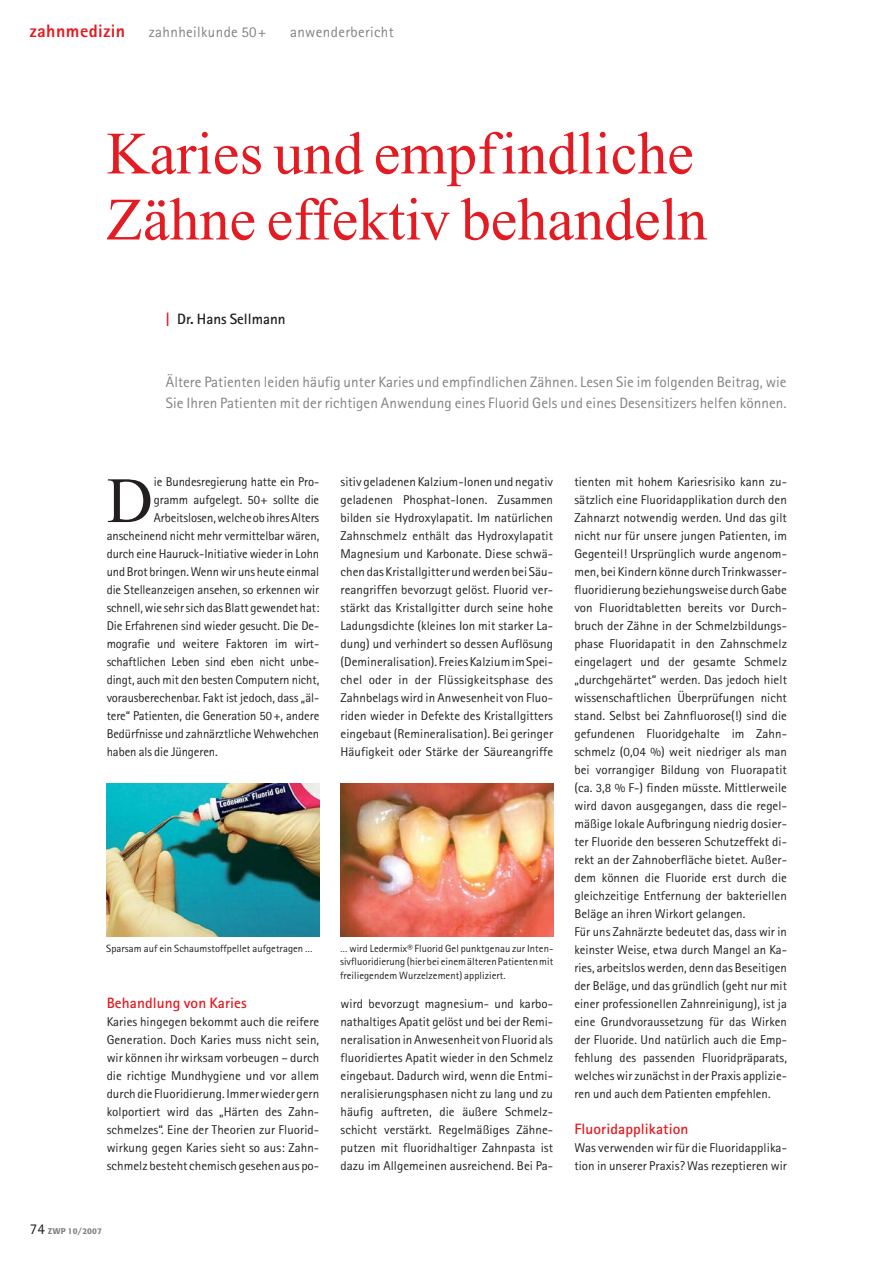
<style>
.page{position:relative;width:893px;height:1263px;background:#fff}
.page>*{position:absolute;margin:0;border:0;box-sizing:border-box;transform-origin:0 0}
.t1{font:64.5px "Times New Roman";color:#231f20}
.t2{font:60px/66px "Times New Roman";color:#e31b22}
.t3{font:800 18px "Rotis Sans Serif";letter-spacing:.025em;color:#e31b22}
.t4{font:15px/21px "Rotis Sans Serif";letter-spacing:.005em;color:#808284}
.t5{font:700 15px "Rotis Sans Serif";letter-spacing:.005em;color:#e31b22}
.t6{font:15px "Rotis Sans Serif";letter-spacing:.025em;color:#808284}
.t7{font:700 15px "Rotis Sans Serif";color:#231f20}
.t8{font:12.75px/18px "Rotis Sans Serif";letter-spacing:.005em;color:#231f20;text-align:justify}
.t9{font:10.5px/13.5px "Rotis Sans Serif";letter-spacing:.005em;color:#231f20;text-align:justify}
.t10{font:500 8.25px "Formata";letter-spacing:.02em;color:#808284}
.s1{color:#e31b22}
.s2{font-family:"Rotis Sans Serif";font-weight:400;font-size:15px;color:#231f20}
</style>
<div class="page">
<img style="left:106px;top:783px;width:214px;height:153px">
<img style="left:340px;top:783px;width:213px;height:153px">
<h3 class="t3" style="left:30px;top:25px;width:97px">zahnmedizin</h3>
<p class="t6" style="left:149px;top:27px;width:119px">zahnheilkunde 50+</p>
<p class="t6" style="left:290px;top:27px;width:105px">anwenderbericht</p>
<h2 class="t2" style="left:106px;top:126px;width:603px">Karies und empfindliche<br>Zähne effektiv behandeln</h2>
<p class="t7" style="left:166px;top:314px;width:121px"><span class="s1">|</span> Dr. Hans Sellmann</p>
<p class="t4" style="left:166px;top:373px;width:622px">Ältere Patienten leiden häufig unter Karies und empfindlichen Zähnen. Lesen Sie im folgenden Beitrag, wie<br>Sie Ihren Patienten mit der richtigen Anwendung eines Fluorid Gels und eines Desensitizers helfen können.</p>
<h1 class="t1" style="left:107px;top:477px;width:48px">D</h1>
<p class="t8" style="left:154px;top:474px;width:167px">ie Bundesregierung hatte ein Pro-</p>
<p class="t8" style="left:154px;top:492px;width:167px">gramm aufgelegt. 50+ sollte die</p>
<p class="t8" style="left:154px;top:510px;width:167px">Arbeitslosen, welche ob ihres Alters</p>
<p class="t8" style="left:107px;top:528px;width:214px">anscheinend nicht mehr vermittelbar wären,</p>
<p class="t8" style="left:107px;top:546px;width:214px">durch eine Hauruck-Initiative wieder in Lohn</p>
<p class="t8" style="left:107px;top:564px;width:214px">und Brot bringen. Wenn wir uns heute einmal</p>
<p class="t8" style="left:107px;top:582px;width:214px">die Stelleanzeigen ansehen, so erkennen wir</p>
<p class="t8" style="left:107px;top:600px;width:214px">schnell, wie sehr sich das Blatt gewendet hat:</p>
<p class="t8" style="left:107px;top:618px;width:214px">Die Erfahrenen sind wieder gesucht. Die De-</p>
<p class="t8" style="left:107px;top:636px;width:214px">mografie und weitere Faktoren im wirt-</p>
<p class="t8" style="left:107px;top:654px;width:214px">schaftlichen Leben sind eben nicht unbe-</p>
<p class="t8" style="left:107px;top:672px;width:214px">dingt, auch mit den besten Computern nicht,</p>
<p class="t8" style="left:107px;top:690px;width:214px">vorausberechenbar. Fakt ist jedoch, dass „äl-</p>
<p class="t8" style="left:107px;top:708px;width:214px">tere“ Patienten, die Generation 50+, andere</p>
<p class="t8" style="left:107px;top:726px;width:214px">Bedürfnisse und zahnärztliche Wehwehchen</p>
<p class="t8" style="left:107px;top:744px;width:113px">haben als die Jüngeren.</p>
<p class="t8" style="left:340px;top:474px;width:214px">sitiv geladenen Kalzium-Ionen und negativ geladenen Phosphat-Ionen. Zusammen bilden sie Hydroxylapatit. Im natürlichen Zahnschmelz enthält das Hydroxylapatit Magnesium und Karbonate. Diese schwä&shy;chen das Kristallgitter und werden bei Säu&shy;reangriffen bevorzugt gelöst. Fluorid ver&shy;stärkt das Kristallgitter durch seine hohe Ladungsdichte (kleines Ion mit starker La&shy;dung) und verhindert so dessen Auflösung (Demineralisation). Freies Kalzium im Spei&shy;chel oder in der Flüssigkeitsphase des Zahnbelags wird in Anwesenheit von Fluo&shy;riden wieder in Defekte des Kristallgitters eingebaut (Remineralisation). Bei geringer Häufigkeit oder Stärke der Säureangriffe</p>
<p class="t9" style="left:106px;top:943px;width:208px">Sparsam auf ein Schaumstoffpellet aufgetragen …</p>
<p class="t9" style="left:340px;top:943px;width:215px">… wird Ledermix® Fluorid Gel punktgenau zur Inten&shy;sivfluoridierung (hier bei einem älteren Patienten mit freiliegendem Wurzelzement) appliziert.</p>
<p class="t5" style="left:107px;top:998px;width:142px">Behandlung von Karies</p>
<p class="t8" style="left:107px;top:1014px;width:214px">Karies hingegen bekommt auch die reifere Generation. Doch Karies muss nicht sein, wir können ihr wirksam vorbeugen – durch die richtige Mundhygiene und vor allem durch die Fluoridierung. Immer wieder gern kolportiert wird das „Härten des Zahn&shy;schmelzes“. Eine der Theorien zur Fluorid&shy;wirkung gegen Karies sieht so aus: Zahn&shy;schmelz besteht chemisch gesehen aus po-</p>
<p class="t10" style="left:30px;top:1227px;width:74px"><span class="s2">74</span> ZWP 10/2007</p>
<p class="t8" style="left:340px;top:996px;width:214px">wird bevorzugt magnesium- und karbo&shy;nathaltiges Apatit gelöst und bei der Remi&shy;neralisation in Anwesenheit von Fluorid als fluoridiertes Apatit wieder in den Schmelz eingebaut. Dadurch wird, wenn die Entmi&shy;neralisierungsphasen nicht zu lang und zu häufig auftreten, die äußere Schmelz&shy;schicht verstärkt. Regelmäßiges Zähne&shy;putzen mit fluoridhaltiger Zahnpasta ist dazu im Allgemeinen ausreichend. Bei Pa-</p>
<p class="t8" style="left:574px;top:474px;width:214px;text-align:left">tienten mit hohem Kariesrisiko kann zu&shy;sätzlich eine Fluoridapplikation durch den Zahnarzt notwendig werden. Und das gilt nicht nur für unsere jungen Patienten, im Gegenteil! Ursprünglich wurde angenom&shy;men, bei Kindern könne durch Trinkwasser&shy;fluoridierung beziehungsweise durch Gabe von Fluoridtabletten bereits vor Durch&shy;bruch der Zähne in der Schmelzbildungs&shy;phase Fluoridapatit in den Zahnschmelz eingelagert und der gesamte Schmelz „durchgehärtet“ werden. Das jedoch hielt wissenschaftlichen Überprüfungen nicht stand. Selbst bei Zahnfluorose(!) sind die gefundenen Fluoridgehalte im Zahn&shy;schmelz (0,04 %) weit niedriger als man bei vorrangiger Bildung von Fluorapatit (ca. 3,8 % F-) finden müsste. Mittlerweile wird davon ausgegangen, dass die regel&shy;mäßige lokale Aufbringung niedrig dosier&shy;ter Fluoride den besseren Schutzeffekt di&shy;rekt an der Zahnoberfläche bietet. Außer&shy;dem können die Fluoride erst durch die gleichzeitige Entfernung der bakteriellen Beläge an ihren Wirkort gelangen.<br>Für uns Zahnärzte bedeutet das, dass wir in keinster Weise, etwa durch Mangel an Ka&shy;ries, arbeitslos werden, denn das Beseitigen der Beläge, und das gründlich (geht nur mit einer professionellen Zahnreinigung), ist ja eine Grundvoraussetzung für das Wirken der Fluoride. Und natürlich auch die Emp&shy;fehlung des passenden Fluoridpräparats, welches wir zunächst in der Praxis applizie&shy;ren und auch dem Patienten empfehlen.</p>
<p class="t5" style="left:574px;top:1124px;width:116px">Fluoridapplikation</p>
<p class="t8" style="left:574px;top:1140px;width:214px">Was verwenden wir für die Fluoridapplika&shy;tion in unserer Praxis? Was rezeptieren wir</p>
</div>
